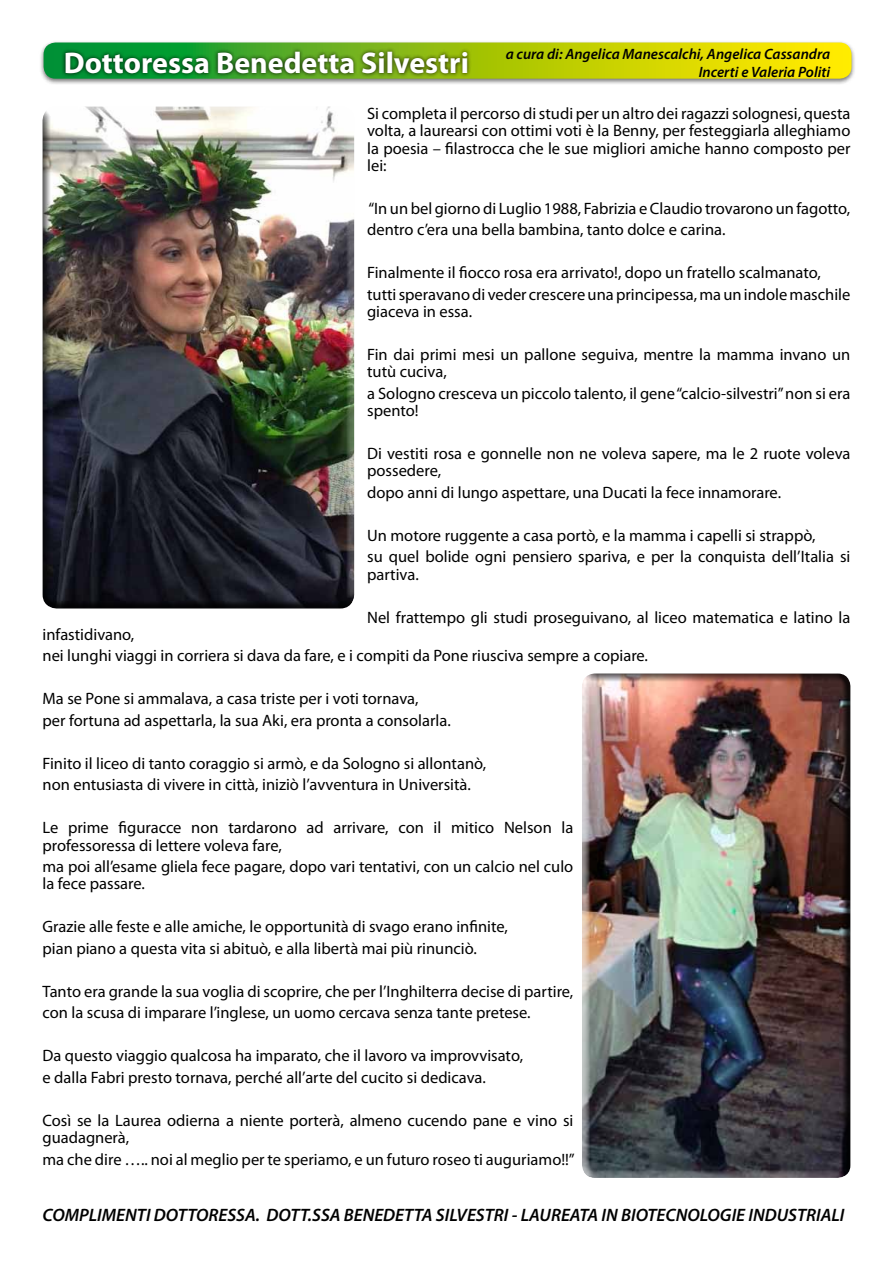
<style>
.page{position:relative;width:893px;height:1263px;background:#fff}
.page>*{position:absolute;margin:0;border:0;box-sizing:border-box;transform-origin:0 0}
.t1{font:700 30px "Myriad Pro";color:#fff}
.t2{font:italic 600 18px "Myriad Pro";color:#000}
.t3{font:16.5px/17.2px "Myriad Pro";color:#000}
.t4{font:italic 600 15px "Myriad Pro";color:#000}
</style>
<div class="page">
<div style="left:39px;top:40px;width:817px;height:45px;background:#000;opacity:.55"></div>
<svg style="left:44px;top:43px;width:807px;height:36px;background:#b8cd0a"></svg>
<div style="left:61px;top:47px;width:410px;height:30px;background:#000;opacity:.85"></div>
<div style="left:42px;top:109px;width:313px;height:501px;background:#000;opacity:.75"></div>
<div style="left:584px;top:673px;width:267px;height:505px;background:#000;opacity:.75"></div>
<p class="t4" style="left:506px;top:44px;width:326px">a cura di: Angelica Manescalchi, Angelica Cassandra</p>
<h1 class="t1" style="left:64px;top:43px;width:407px">Dottoressa Benedetta Silvestri</h1>
<p class="t4" style="left:699px;top:62px;width:133px">Incerti e Valeria Politi</p>
<p class="t3" style="left:367px;top:105px;width:485px;text-align:justify">Si completa il percorso di studi per un altro dei ragazzi solognesi, questa volta, a laurearsi con ottimi voti è la Benny, per festeggiarla alleghiamo la poesia – filastrocca che le sue migliori amiche hanno composto per lei:</p>
<p class="t3" style="left:367px;top:197px;width:485px;line-height:21.5px">“In un bel giorno di Luglio 1988, Fabrizia e Claudio trovarono un fagotto, dentro c’era una bella bambina, tanto dolce e carina.</p>
<p class="t3" style="left:367px;top:262px;width:485px;line-height:21.5px">Finalmente il fiocco rosa era arrivato!, dopo un fratello scalmanato, tutti speravano di veder crescere una principessa, ma un indole maschile</p>
<p class="t3" style="left:367px;top:303px;width:107px">giaceva in essa.</p>
<p class="t3" style="left:367px;top:346px;width:485px">Fin dai primi mesi un pallone seguiva, mentre la mamma invano un tutù cuciva,</p>
<p class="t3" style="left:367px;top:384px;width:485px">a Sologno cresceva un piccolo talento, il gene “calcio-silvestri” non si era spento!</p>
<p class="t3" style="left:367px;top:445px;width:485px">Di vestiti rosa e gonnelle non ne voleva sapere, ma le 2 ruote voleva possedere,</p>
<p class="t3" style="left:367px;top:483px;width:415px">dopo anni di lungo aspettare, una Ducati la fece innamorare.</p>
<p class="t3" style="left:367px;top:524px;width:485px;line-height:21.5px">Un motore ruggente a casa portò, e la mamma i capelli si strappò,<br>su quel bolide ogni pensiero spariva, e per la conquista dell’Italia si</p>
<p class="t3" style="left:367px;top:565px;width:53px">partiva.</p>
<p class="t3" style="left:367px;top:608px;width:485px">Nel frattempo gli studi proseguivano, al liceo matematica e latino la</p>
<p class="t3" style="left:43px;top:623px;width:607px;line-height:21.5px">infastidivano,<br>nei lunghi viaggi in corriera si dava da fare, e i compiti da Pone riusciva sempre a copiare.</p>
<p class="t3" style="left:43px;top:688px;width:410px;line-height:21.5px">Ma se Pone si ammalava, a casa triste per i voti tornava,<br>per fortuna ad aspettarla, la sua Aki, era pronta a consolarla.</p>
<p class="t3" style="left:43px;top:752px;width:445px;line-height:21.5px">Finito il liceo di tanto coraggio si armò, e da Sologno si allontanò, non entusiasta di vivere in città, iniziò l’avventura in Università.</p>
<p class="t3" style="left:43px;top:819px;width:532px">Le prime figuracce non tardarono ad arrivare, con il mitico Nelson la professoressa di lettere voleva fare,</p>
<p class="t3" style="left:43px;top:858px;width:532px">ma poi all’esame gliela fece pagare, dopo vari tentativi, con un calcio nel culo la fece passare.</p>
<p class="t3" style="left:43px;top:916px;width:467px;line-height:21.5px">Grazie alle feste e alle amiche, le opportunità di svago erano infinite, pian piano a questa vita si abituò, e alla libertà mai più rinunciò.</p>
<p class="t3" style="left:43px;top:980px;width:532px;line-height:21.5px">Tanto era grande la sua voglia di scoprire, che per l’Inghilterra decise di partire, con la scusa di imparare l’inglese, un uomo cercava senza tante pretese.</p>
<p class="t3" style="left:43px;top:1045px;width:482px;line-height:21.5px">Da questo viaggio qualcosa ha imparato, che il lavoro va improvvisato, e dalla Fabri presto tornava, perché all’arte del cucito si dedicava.</p>
<p class="t3" style="left:43px;top:1111px;width:532px">Così se la Laurea odierna a niente porterà, almeno cucendo pane e vino si guadagnerà,</p>
<p class="t3" style="left:43px;top:1150px;width:534px">ma che dire ….. noi al meglio per te speriamo, e un futuro roseo ti auguriamo!!”</p>
<p class="t2" style="left:43px;top:1203px;width:803px">COMPLIMENTI DOTTORESSA. DOTT.SSA BENEDETTA SILVESTRI - LAUREATA IN BIOTECNOLOGIE INDUSTRIALI</p>
</div>
